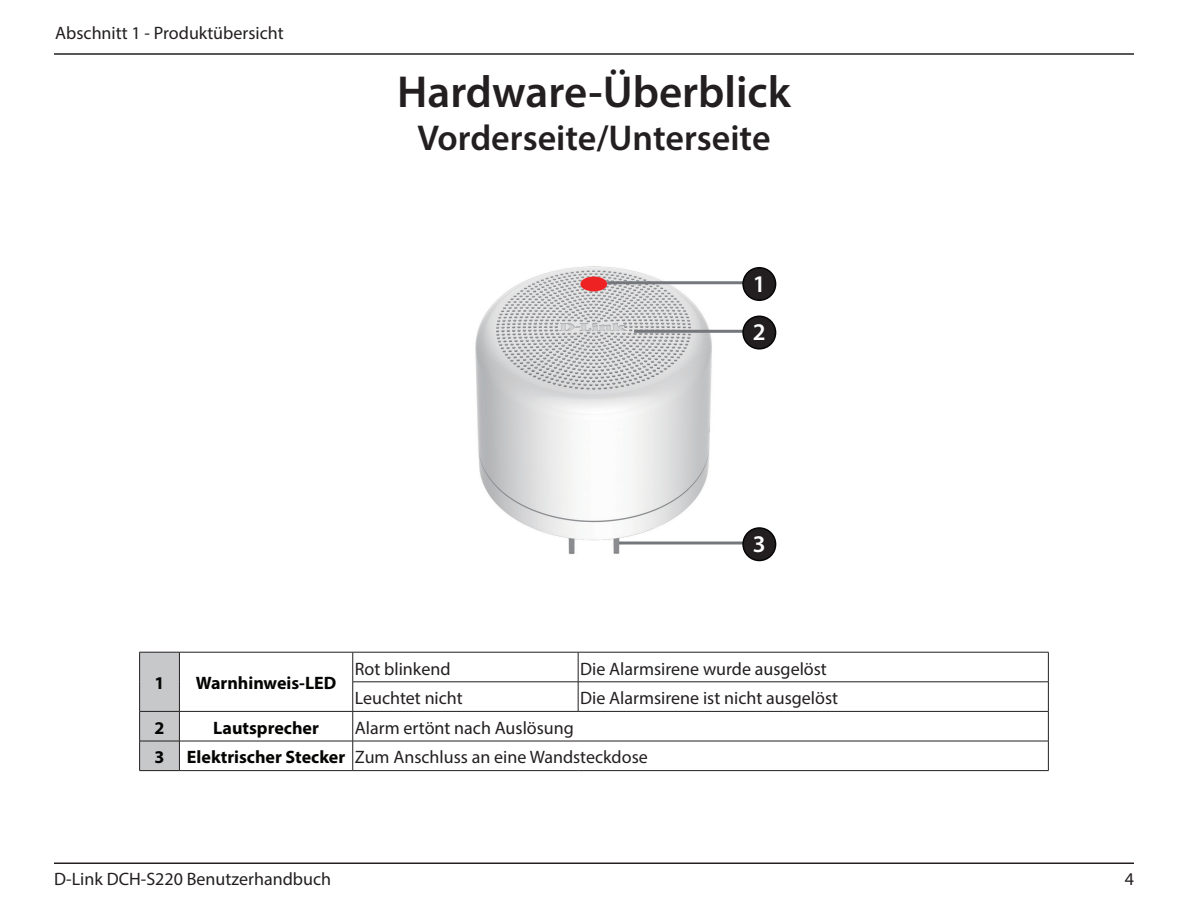
<style>
.page{position:relative;width:1188px;height:918px;background:#fff}
.page>*{position:absolute;margin:0;border:0;box-sizing:border-box;transform-origin:0 0}
.t1{font:600 45px "Myriad Pro";color:#231f20}
.t2{font:600 36px "Myriad Pro";color:#231f20}
.t3{font:600 24px "Myriad Pro";color:#fff}
.t4{font:18px/29.5px "Myriad Pro";color:#231f20}
.t5{font:700 18px "Myriad Pro";color:#040503}
.s1{font-weight:700;color:#040503}
</style>
<div class="page">
<hr style="left:54px;top:53px;width:1080px;height:2px;background:#231f20">
<hr style="left:54px;top:862px;width:1080px;height:2px;background:#231f20">
<img style="left:475px;top:266px;width:271px;height:289px">
<svg style="left:139px;top:652px;width:41px;height:119px;background:#babbbd"></svg>
<hr style="left:179px;top:652px;width:174px;height:1px;background:#231f20">
<hr style="left:179px;top:711px;width:174px;height:1px;background:#231f20">
<hr style="left:179px;top:741px;width:174px;height:1px;background:#231f20">
<hr style="left:179px;top:770px;width:174px;height:1px;background:#231f20">
<hr style="left:352px;top:652px;width:1px;height:30px;background:#231f20">
<svg style="left:352px;top:682px;width:1px;height:88px"></svg>
<hr style="left:578px;top:652px;width:1px;height:30px;background:#231f20">
<hr style="left:1048px;top:652px;width:1px;height:30px;background:#231f20">
<svg style="left:578px;top:683px;width:1px;height:28px"></svg>
<svg style="left:1048px;top:683px;width:1px;height:87px"></svg>
<hr style="left:353px;top:652px;width:225px;height:1px;background:#231f20">
<hr style="left:578px;top:652px;width:471px;height:1px;background:#231f20">
<hr style="left:353px;top:682px;width:225px;height:1px;background:#231f20">
<hr style="left:578px;top:682px;width:471px;height:1px;background:#231f20">
<hr style="left:353px;top:711px;width:225px;height:1px;background:#231f20">
<hr style="left:578px;top:711px;width:471px;height:1px;background:#231f20">
<hr style="left:353px;top:741px;width:225px;height:1px;background:#231f20">
<hr style="left:578px;top:741px;width:471px;height:1px;background:#231f20">
<hr style="left:353px;top:770px;width:225px;height:1px;background:#231f20">
<hr style="left:578px;top:770px;width:471px;height:1px;background:#231f20">
<hr style="left:634px;top:330px;width:122px;height:3px;background:#74787d">
<div style="left:743px;top:316px;width:33px;height:33px;background:#231f20;border-radius:50%"></div>
<div style="left:742px;top:316px;width:34px;height:34px;border:2px solid #040503;border-radius:50%"></div>
<hr style="left:619px;top:542px;width:137px;height:2px;background:#74787d">
<div style="left:743px;top:528px;width:33px;height:33px;background:#231f20;border-radius:50%"></div>
<div style="left:742px;top:527px;width:34px;height:34px;border:2px solid #040503;border-radius:50%"></div>
<hr style="left:607px;top:281px;width:149px;height:3px;background:#74787d">
<div style="left:743px;top:268px;width:33px;height:32px;background:#231f20;border-radius:50%"></div>
<div style="left:742px;top:267px;width:34px;height:34px;border:2px solid #040503;border-radius:50%"></div>
<div style="left:580px;top:277px;width:27px;height:14px;background:#ee2123;border-radius:50%"></div>
<p class="t4" style="left:55px;top:18px;width:230px">Abschnitt 1 - Produktübersicht</p>
<h1 class="t1" style="left:397px;top:64px;width:395px">Hardware-Überblick</h1>
<h2 class="t2" style="left:417px;top:115px;width:355px">Vorderseite/Unterseite</h2>
<h3 class="t3" style="left:753px;top:268px;width:14px">1</h3>
<h3 class="t3" style="left:753px;top:317px;width:14px">2</h3>
<h3 class="t3" style="left:753px;top:528px;width:14px">3</h3>
<p class="t5" style="left:155px;top:672px;width:11px">1</p>
<p class="t5" style="left:196px;top:672px;width:142px">Warnhinweis-LED</p>
<p class="t4" style="left:355px;top:653px;width:97px">Rot blinkend</p>
<p class="t4" style="left:580px;top:653px;width:248px">Die Alarmsirene wurde ausgelöst</p>
<p class="t4" style="left:355px;top:683px;width:109px">Leuchtet nicht</p>
<p class="t4" style="left:580px;top:683px;width:259px">Die Alarmsirene ist nicht ausgelöst</p>
<p class="t4" style="left:155px;top:713px;width:495px;text-indent:200px">Alarm ertönt nach Auslösung<br><span class="s1">3 Elektrischer Stecker</span> Zum Anschluss an eine Wandsteckdose</p>
<p class="t5" style="left:155px;top:716px;width:11px">2</p>
<p class="t5" style="left:213px;top:716px;width:107px">Lautsprecher</p>
<p class="t4" style="left:54px;top:864px;width:279px">D-Link DCH-S220 Benutzerhandbuch</p>
<p class="t4" style="left:1125px;top:864px;width:11px">4</p>
</div>
